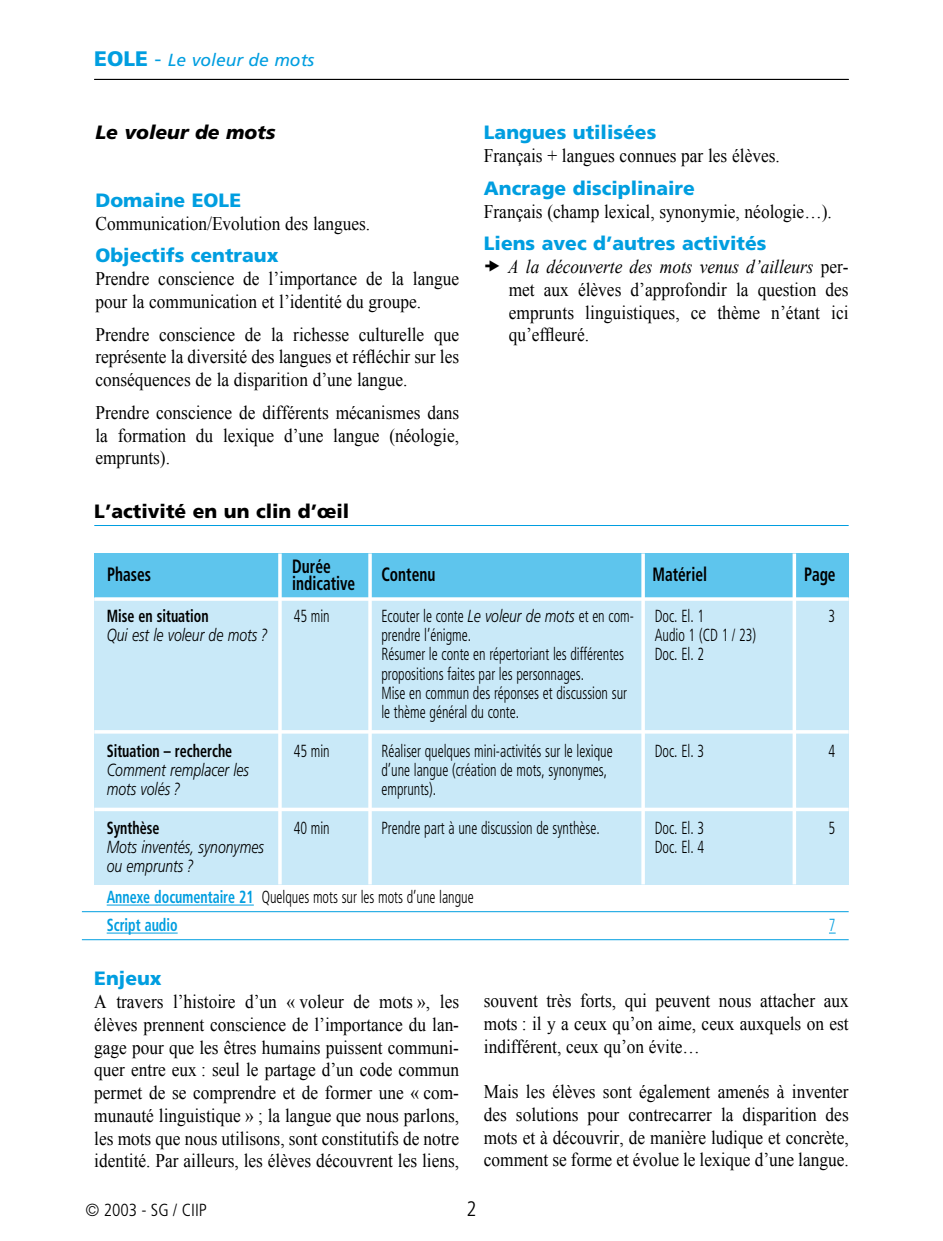
<style>
.page{position:relative;width:943px;height:1241px;background:#fff}
.page>*{position:absolute;margin:0;border:0;box-sizing:border-box;transform-origin:0 0}
.t1{font:300 condensed 21px "Frutiger";color:#000}
.t2{font:19.25px/22.8px "Times New Roman";color:#000;text-align:justify;scale:.9 1}
.t3{font:900 19.25px "Frutiger";color:#009ee0}
.t4{font:700 condensed 19.25px/17.5px "Frutiger";color:#000;scale:.8 1}
.t5{font:900 19.25px "Frutiger";color:#000}
.t6{font:italic 900 19.25px "Frutiger";color:#000}
.t7{font:300 condensed 17.5px/19.2px "Frutiger";color:#000;scale:.8 1}
.t8{font:italic 300 17.5px/19.2px "Frutiger";color:#000;scale:.8 1}
.t9{font:700 condensed 17.5px "Frutiger";color:#000;scale:.8 1}
.t10{font:italic 17.5px "Frutiger";color:#009ee0}
.t11{font:300 condensed 17.5px "Frutiger";color:#000}
.t12{font:300 condensed 17.5px "Frutiger";color:#009ee0;scale:.8 1}
.s1{font-weight:900;font-style:normal;font-size:21px}
.s2{font-style:normal;font-size:21px}
.s3{font-style:italic}
.s4{font-style:italic;font-stretch:normal}
.s5{font-weight:700;color:#009ee0}
</style>
<div class="page">
<hr style="left:94px;top:79px;width:754px;height:1px;background:#000">
<div style="left:94px;top:589px;width:754px;height:295px;background:#c9e9f8"></div>
<div style="left:94px;top:553px;width:754px;height:45px;background:#5ec5ed"></div>
<hr style="left:278px;top:553px;width:4px;height:331px;background:#fff">
<svg style="left:368px;top:553px;width:4px;height:331px"></svg>
<svg style="left:641px;top:553px;width:4px;height:331px"></svg>
<svg style="left:792px;top:553px;width:4px;height:331px"></svg>
<hr style="left:94px;top:597px;width:754px;height:3px;background:#fff">
<hr style="left:94px;top:730px;width:754px;height:3px;background:#fff">
<svg style="left:94px;top:807px;width:754px;height:4px;background:#f5fbfd"></svg>
<hr style="left:82px;top:911px;width:766px;height:1px;background:#009ee0">
<hr style="left:107px;top:904px;width:147px;height:1px;background:#009ee0">
<hr style="left:82px;top:939px;width:766px;height:1px;background:#009ee0">
<hr style="left:107px;top:932px;width:71px;height:1px;background:#009ee0">
<hr style="left:94px;top:525px;width:754px;height:1px;background:#009ee0">
<p class="t10" style="left:94px;top:50px;width:221px"><span class="s1">EOLE</span> <span class="s2">-</span> Le voleur de mots</p>
<p class="t6" style="left:95px;top:120px;width:181px">Le voleur de mots</p>
<p class="t3" style="left:95px;top:188px;width:147px">Domaine EOLE</p>
<p class="t2" style="left:95px;top:211px;width:307px">Communication/Evolution des langues.</p>
<p class="t3" style="left:95px;top:244px;width:184px">Objectifs centraux</p>
<p class="t2" style="left:95px;top:267px;width:405px">Prendre conscience de l’importance de la langue pour la communication et l’identité du groupe.</p>
<p class="t2" style="left:95px;top:322px;width:405px">Prendre conscience de la richesse culturelle que représente la diversité des langues et réfléchir sur les conséquences de la disparition d’une langue.</p>
<p class="t2" style="left:95px;top:400px;width:405px">Prendre conscience de différents mécanismes dans la formation du lexique d’une langue (néologie, emprunts).</p>
<p class="t5" style="left:94px;top:500px;width:256px">L’activité en un clin d’œil</p>
<p class="t3" style="left:484px;top:121px;width:174px">Langues utilisées</p>
<p class="t2" style="left:484px;top:144px;width:330px">Français + langues connues par les élèves.</p>
<p class="t3" style="left:484px;top:176px;width:212px">Ancrage disciplinaire</p>
<p class="t2" style="left:484px;top:199px;width:388px">Français (champ lexical, synonymie, néologie…).</p>
<p class="t3" style="left:484px;top:232px;width:284px">Liens avec d’autres activités</p>
<p class="t2" style="left:508px;top:255px;width:380px"><span class="s3">A la découverte des mots venus d’ailleurs</span> per&shy;met aux élèves d’approfondir la question des emprunts linguistiques, ce thème n’étant ici qu’effleuré.</p>
<p class="t4" style="left:107px;top:566px;width:56px">Phases</p>
<p class="t4" style="left:292px;top:557px;width:80px">Durée indicative</p>
<p class="t4" style="left:381px;top:566px;width:69px">Contenu</p>
<p class="t4" style="left:652px;top:566px;width:70px">Matériel</p>
<p class="t4" style="left:804px;top:566px;width:41px">Page</p>
<p class="t7" style="left:381px;top:606px;width:317px">Ecouter le conte <span class="s4">Le voleur de mots</span> et en com&shy;prendre l’énigme.<br>Résumer le conte en répertoriant les différentes propositions faites par les personnages.<br>Mise en commun des réponses et discussion sur le thème général du conte.</p>
<p class="t7" style="left:381px;top:741px;width:290px">Réaliser quelques mini-activités sur le lexique d’une langue (création de mots, synonymes, emprunts).</p>
<p class="t7" style="left:381px;top:818px;width:274px">Prendre part à une discussion de synthèse.</p>
<p class="t9" style="left:107px;top:605px;width:129px">Mise en situation</p>
<p class="t8" style="left:107px;top:625px;width:203px">Qui est le voleur de mots ?</p>
<p class="t7" style="left:294px;top:606px;width:47px">45 min</p>
<p class="t9" style="left:107px;top:740px;width:158px">Situation – recherche</p>
<p class="t8" style="left:107px;top:760px;width:179px">Comment remplacer les mots volés ?</p>
<p class="t9" style="left:107px;top:817px;width:67px">Synthèse</p>
<p class="t8" style="left:107px;top:837px;width:198px">Mots inventés, synonymes ou emprunts ?</p>
<p class="t7" style="left:107px;top:883px;width:460px;line-height:28px"><span class="s5">Annexe documentaire 21</span> Quelques mots sur les mots d’une langue<br><span class="s5">Script audio</span></p>
<p class="t7" style="left:294px;top:741px;width:47px">45 min</p>
<p class="t7" style="left:294px;top:818px;width:47px">40 min</p>
<p class="t7" style="left:655px;top:606px;width:128px">Doc. El. 1<br>Audio 1 (CD 1 / 23)<br>Doc. El. 2</p>
<p class="t7" style="left:655px;top:741px;width:63px">Doc. El. 3</p>
<p class="t7" style="left:655px;top:818px;width:63px">Doc. El. 3<br>Doc. El. 4</p>
<p class="t7" style="left:828px;top:606px;width:10px">3</p>
<p class="t7" style="left:828px;top:741px;width:10px">4</p>
<p class="t7" style="left:828px;top:818px;width:10px">5</p>
<p class="t12" style="left:829px;top:915px;width:10px">7</p>
<p class="t3" style="left:94px;top:966px;width:69px">Enjeux</p>
<p class="t2" style="left:94px;top:989px;width:407px">A travers l’histoire d’un « voleur de mots », les élèves prennent conscience de l’importance du lan&shy;gage pour que les êtres humains puissent communi&shy;quer entre eux : seul le partage d’un code commun permet de se comprendre et de former une « com&shy;munauté linguistique » ; la langue que nous parlons, les mots que nous utilisons, sont constitutifs de notre identité. Par ailleurs, les élèves découvrent les liens,</p>
<p class="t2" style="left:484px;top:989px;width:407px">souvent très forts, qui peuvent nous attacher aux mots : il y a ceux qu’on aime, ceux auxquels on est indifférent, ceux qu’on évite…</p>
<p class="t2" style="left:484px;top:1079px;width:407px">Mais les élèves sont également amenés à inventer des solutions pour contrecarrer la disparition des mots et à découvrir, de manière ludique et concrète, comment se forme et évolue le lexique d’une langue.</p>
<p class="t11" style="left:85px;top:1199px;width:123px">© 2003 - SG / CIIP</p>
<p class="t1" style="left:466px;top:1196px;width:12px">2</p>
</div>
